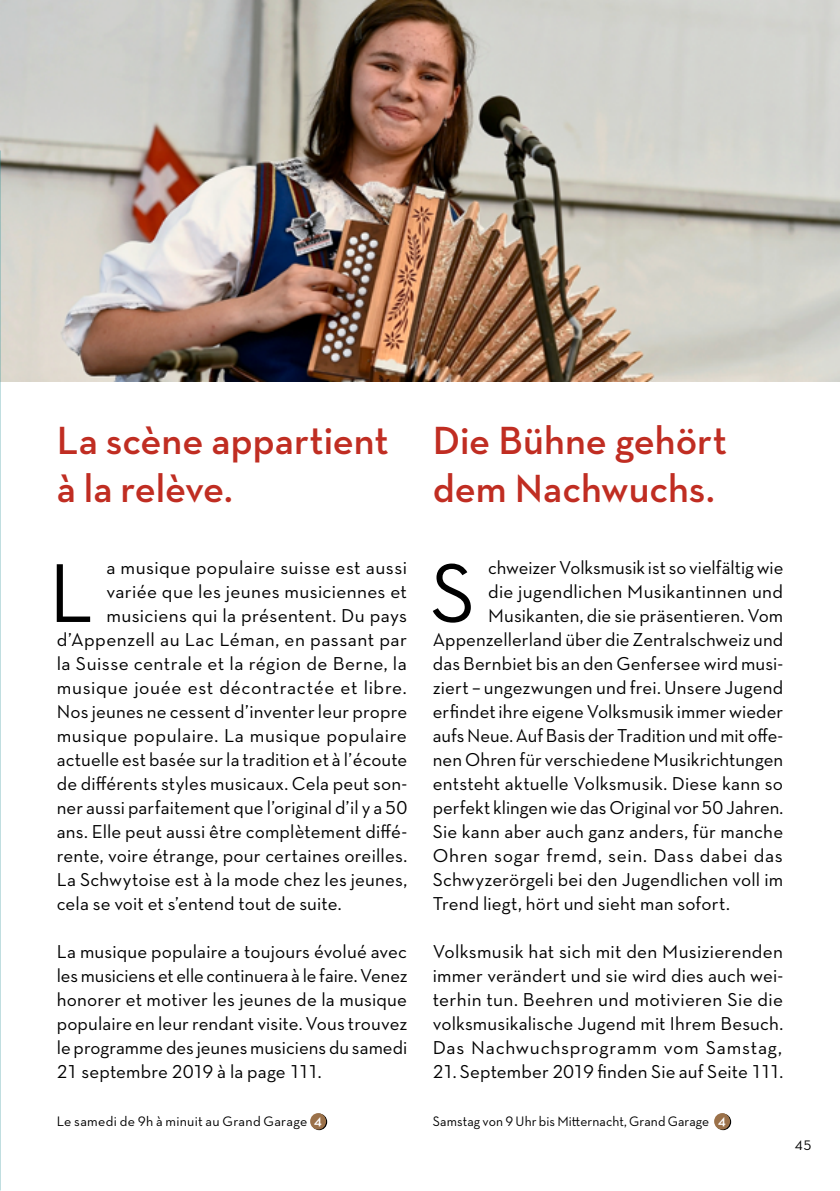
<style>
.page{position:relative;width:840px;height:1191px;background:#fff}
.page>*{position:absolute;margin:0;border:0;box-sizing:border-box;transform-origin:0 0}
.GS_-_Initial{font:84.8px "Neutraface Text";color:#000}
.T1___23_rot{font:600 40px/48px "Neutraface Text";letter-spacing:-.005em;color:#c02d22}
.GS_-_Initial-2{font:19px "Neutraface Text";letter-spacing:.01em;color:#000}
.GS_-_ohneInitial{font:19px/24px "Neutraface Text";letter-spacing:.01em;color:#000;text-align:justify}
.GS_-_Initial-3{font:19px "Neutraface Text";letter-spacing:.03em;color:#000}
.GS_-_Initial-4{font:19px "Neutraface Text";letter-spacing:.035em;color:#000}
.Legende{font:14px "Neutraface Text";letter-spacing:.01em;color:#000}
.s1{font-weight:600;font-size:15px;color:#fff}
</style>
<div class="page">
<img style="left:0;top:0;width:839px;height:382px">
<svg style="left:311px;top:1113px;width:16px;height:17px"></svg>
<div style="left:310px;top:1113px;width:16px;height:16px;background:#9b7149;border-radius:50%"></div>
<svg style="left:714px;top:1113px;width:16px;height:17px"></svg>
<div style="left:713px;top:1113px;width:16px;height:16px;background:#9b7149;border-radius:50%"></div>
<svg style="left:0;top:882px;width:1px;height:300px"></svg>
<p class="T1___23_rot" style="left:57px;top:416px;width:333px">La scène appartient à la relève.</p>
<p class="T1___23_rot" style="left:432px;top:416px;width:296px">Die Bühne gehört dem Nachwuchs.</p>
<p class="GS_-_Initial" style="left:430px;top:540px;width:47px">S</p>
<p class="GS_-_Initial-2" style="left:488px;top:555px;width:296px">chweizer Volksmusik ist so vielfältig wie</p>
<p class="GS_-_Initial" style="left:49px;top:540px;width:46px">L</p>
<p class="GS_-_Initial-2" style="left:106px;top:555px;width:302px">a musique populaire suisse est aussi</p>
<p class="GS_-_Initial-2" style="left:106px;top:579px;width:302px">variée que les jeunes musiciennes et</p>
<p class="GS_-_Initial-2" style="left:106px;top:603px;width:302px">musiciens qui la présentent. Du pays</p>
<p class="GS_-_Initial-2" style="left:57px;top:627px;width:351px">d’Appenzell au Lac Léman, en passant par</p>
<p class="GS_-_Initial-2" style="left:57px;top:651px;width:351px">la Suisse centrale et la région de Berne, la</p>
<p class="GS_-_Initial-3" style="left:57px;top:675px;width:351px">musique jouée est décontractée et libre.</p>
<p class="GS_-_Initial-2" style="left:57px;top:699px;width:352px">Nos jeunes ne cessent d’inventer leur propre</p>
<p class="GS_-_Initial-2" style="left:57px;top:723px;width:351px">musique populaire. La musique populaire</p>
<p class="GS_-_Initial-2" style="left:57px;top:747px;width:352px">actuelle est basée sur la tradition et à l’écoute</p>
<p class="GS_-_Initial-2" style="left:57px;top:771px;width:352px">de différents styles musicaux. Cela peut son-</p>
<p class="GS_-_Initial-2" style="left:57px;top:795px;width:352px">ner aussi parfaitement que l’original d’il y a 50</p>
<p class="GS_-_Initial-2" style="left:57px;top:819px;width:352px">ans. Elle peut aussi être complètement diffé-</p>
<p class="GS_-_Initial-2" style="left:57px;top:843px;width:352px">rente, voire étrange, pour certaines oreilles.</p>
<p class="GS_-_Initial-2" style="left:57px;top:867px;width:352px">La Schwytoise est à la mode chez les jeunes,</p>
<p class="GS_-_Initial-2" style="left:57px;top:891px;width:286px">cela se voit et s’entend tout de suite.</p>
<p class="GS_-_ohneInitial" style="left:57px;top:939px;width:352px">La musique populaire a toujours évolué avec les musiciens et elle continuera à le faire. Venez honorer et motiver les jeunes de la musique populaire en leur rendant visite. Vous trouvez le programme des jeunes musiciens du samedi 21 septembre 2019 à la page 111.</p>
<p class="Legende" style="left:57px;top:1112px;width:266px">Le samedi de 9h à minuit au Grand Garage <span class="s1">4</span></p>
<p class="Legende" style="left:432px;top:1112px;width:294px">Samstag von 9 Uhr bis Mitternacht, Grand Garage <span class="s1">4</span></p>
<p class="GS_-_Initial-2" style="left:488px;top:579px;width:296px">die jugendlichen Musikantinnen und</p>
<p class="GS_-_Initial-2" style="left:488px;top:603px;width:296px">Musikanten, die sie präsentieren. Vom</p>
<p class="GS_-_Initial-2" style="left:432px;top:627px;width:352px">Appenzellerland über die Zentralschweiz und</p>
<p class="GS_-_Initial-2" style="left:432px;top:651px;width:352px">das Bernbiet bis an den Genfersee wird musi-</p>
<p class="GS_-_Initial-2" style="left:432px;top:675px;width:352px">ziert – ungezwungen und frei. Unsere Jugend</p>
<p class="GS_-_Initial-2" style="left:432px;top:699px;width:352px">erfindet ihre eigene Volksmusik immer wieder</p>
<p class="GS_-_Initial-2" style="left:432px;top:723px;width:352px">aufs Neue. Auf Basis der Tradition und mit offe-</p>
<p class="GS_-_Initial-2" style="left:432px;top:747px;width:352px">nen Ohren für verschiedene Musikrichtungen</p>
<p class="GS_-_Initial-2" style="left:432px;top:771px;width:352px">entsteht aktuelle Volksmusik. Diese kann so</p>
<p class="GS_-_Initial-2" style="left:432px;top:795px;width:352px">perfekt klingen wie das Original vor 50 Jahren.</p>
<p class="GS_-_Initial-2" style="left:432px;top:819px;width:352px">Sie kann aber auch ganz anders, für manche</p>
<p class="GS_-_Initial-4" style="left:432px;top:843px;width:351px">Ohren sogar fremd, sein. Dass dabei das</p>
<p class="GS_-_Initial-2" style="left:432px;top:867px;width:352px">Schwyzerörgeli bei den Jugendlichen voll im</p>
<p class="GS_-_Initial-2" style="left:432px;top:891px;width:298px">Trend liegt, hört und sieht man sofort.</p>
<p class="GS_-_ohneInitial" style="left:432px;top:939px;width:352px">Volksmusik hat sich mit den Musizierenden immer verändert und sie wird dies auch wei&shy;terhin tun. Beehren und motivieren Sie die volksmusikalische Jugend mit Ihrem Besuch.<br>Das Nachwuchsprogramm vom Samstag,</p>
<p class="GS_-_ohneInitial" style="left:432px;top:1059px;width:352px">21. September 2019 finden Sie auf Seite 111.</p>
<p class="Legende" style="left:794px;top:1136px;width:18px">45</p>
</div>
